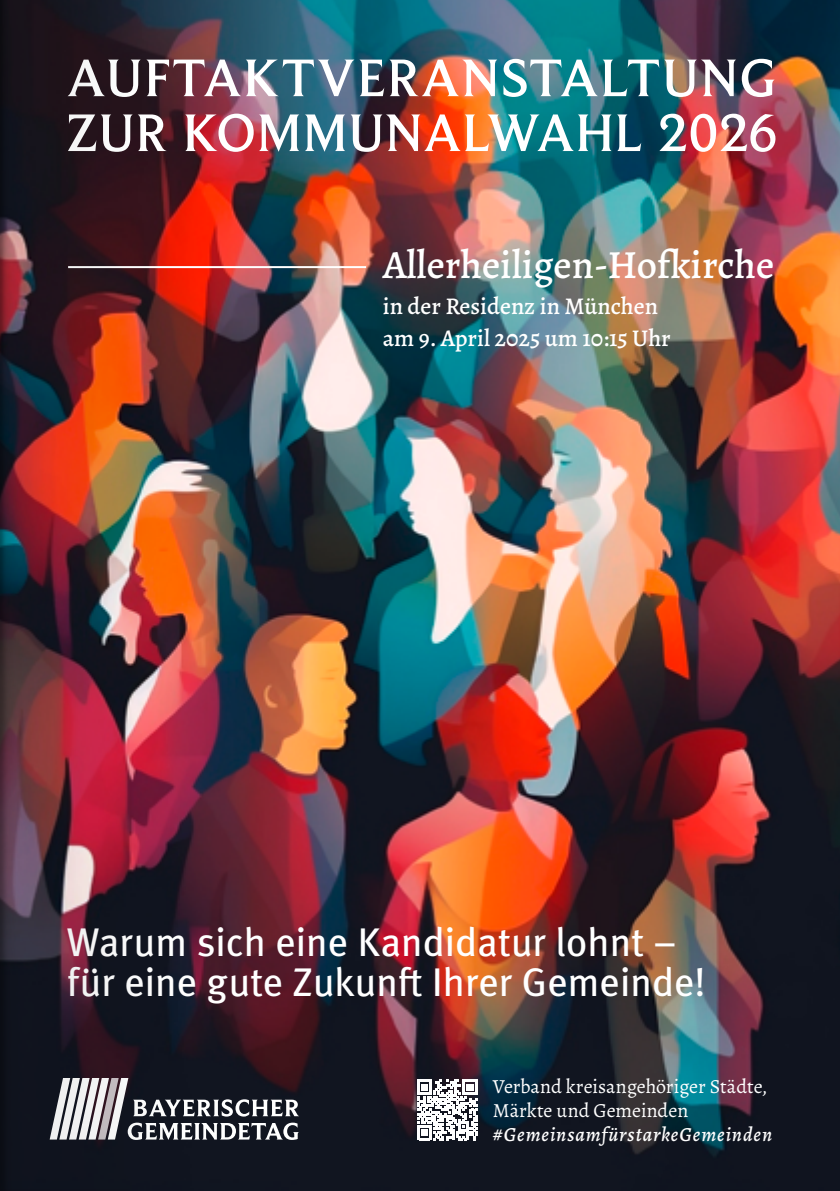
<style>
.page{position:relative;width:840px;height:1191px;background:#fff}
.page>*{position:absolute;margin:0;border:0;box-sizing:border-box;transform-origin:0 0}
.t1{font:500 54.8px/54.8px "Beaufort Pro";letter-spacing:.01em;color:#fff}
.t2{font:40px/40px "Meta Pro";letter-spacing:-.01em;color:#fff}
.t3{font:500 40px "Alegreya";color:#fff}
.t4{font:500 24px/32px "Alegreya";color:#fff}
.t5{font:20px/24px "Alegreya";color:#fff}
.t6{font:italic 500 20px "Alegreya";letter-spacing:.05em;color:#fff}
</style>
<div class="page">
<img style="left:0;top:0;width:839px;height:1191px">
<svg style="left:417px;top:1079px;width:60px;height:61px"></svg>
<svg style="left:50px;top:1078px;width:249px;height:62px"></svg>
<hr style="left:68px;top:266px;width:298px;height:2px;background:#fff">
<h1 class="t1" style="left:66px;top:50px;width:712px">AUFTAKTVERANSTALTUNG<br>ZUR KOMMUNALWAHL 2026</h1>
<p class="t3" style="left:382px;top:239px;width:393px">Allerheiligen-Hofkirche</p>
<p class="t4" style="left:382px;top:290px;width:289px">in der Residenz in München am 9. April 2025 um 10:15 Uhr</p>
<p class="t2" style="left:67px;top:919px;width:640px">Warum sich eine Kandidatur lohnt – für eine gute Zukunft Ihrer Gemeinde!</p>
<p class="t5" style="left:492px;top:1074px;width:276px">Verband kreisangehöriger Städte,<br>Märkte und Gemeinden</p>
<p class="t6" style="left:492px;top:1120px;width:280px">#GemeinsamfürstarkeGemeinden</p>
</div>
